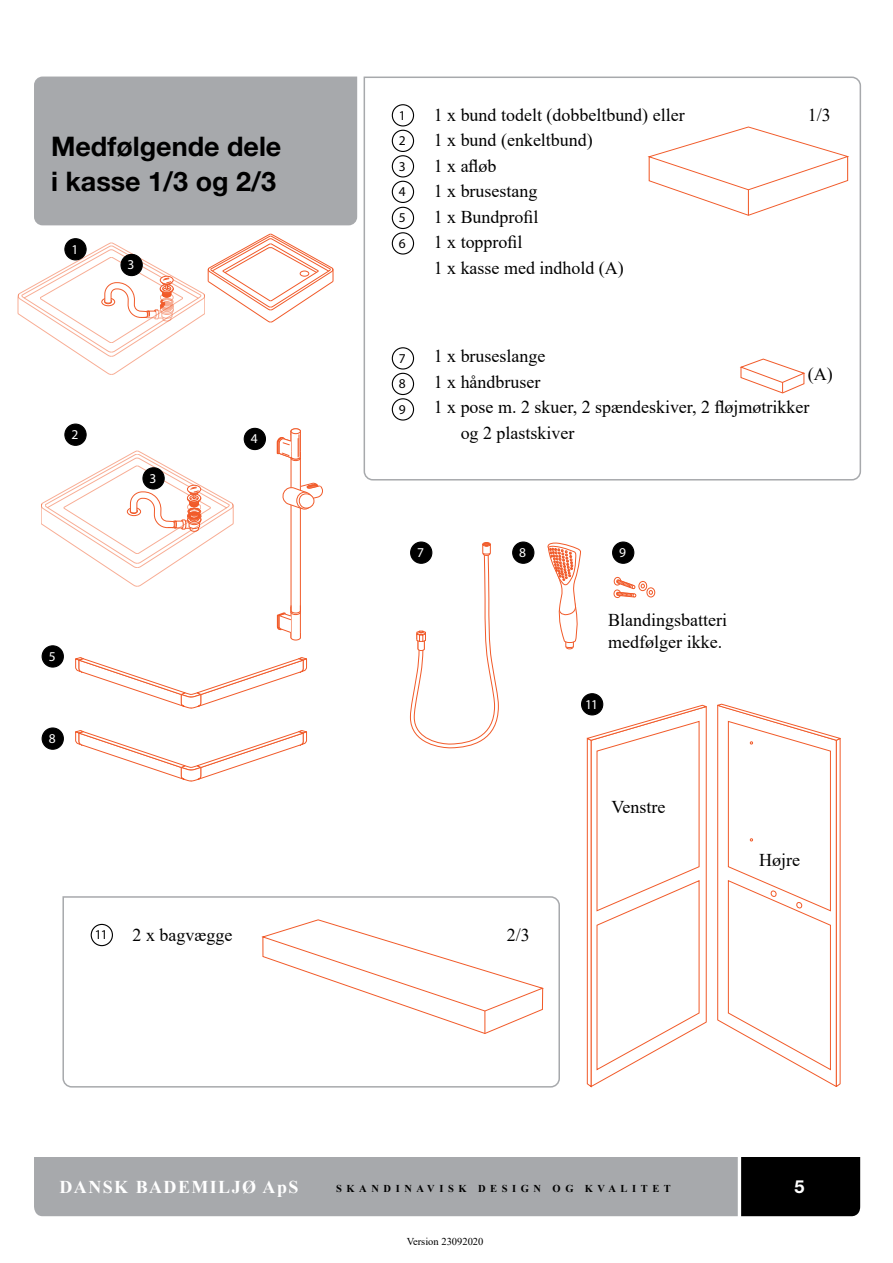
<style>
.page{position:relative;width:893px;height:1263px;background:#fff}
.page>*{position:absolute;margin:0;border:0;box-sizing:border-box;transform-origin:0 0}
.t1{font:700 27px/34.5px "Helvetica Neue LT Std";color:#000}
.t2{font:18px/25.5px "Times New Roman";color:#000}
.t3{font:700 18px "Times New Roman";letter-spacing:.08em;color:#fff}
.t4{font:700 18px "Helvetica Neue LT Std";color:#fff}
.t5{font:13.5px "Myriad Pro";color:#fff}
.t6{font:13.5px/25.5px "Myriad Pro";color:#000;text-align:justify}
.t7{font:700 10.5px "Times New Roman";letter-spacing:.435em;color:#000}
.t8{font:10.5px "Times New Roman";color:#000}
</style>
<div class="page">
<svg style="left:363px;top:76px;width:498px;height:405px"></svg>
<div style="left:34px;top:77px;width:323px;height:148px;background:#a7a9ac"></div>
<svg style="left:34px;top:1157px;width:827px;height:59px;background:#8f9193"></svg>
<svg style="left:649px;top:127px;width:200px;height:89px"></svg>
<svg style="left:741px;top:359px;width:64px;height:34px"></svg>
<div style="left:65px;top:424px;width:21px;height:21px;background:#000;border-radius:50%"></div>
<div style="left:64px;top:423px;width:23px;height:23px;border:1px solid #000;border-radius:50%"></div>
<div style="left:244px;top:428px;width:21px;height:22px;background:#000;border-radius:50%"></div>
<div style="left:244px;top:428px;width:22px;height:22px;border:1px solid #000;border-radius:50%"></div>
<div style="left:392px;top:105px;width:21px;height:21px;background:#fff;border-radius:50%"></div>
<div style="left:392px;top:104px;width:22px;height:22px;border:1px solid #000;border-radius:50%"></div>
<div style="left:392px;top:130px;width:21px;height:21px;background:#fff;border-radius:50%"></div>
<div style="left:392px;top:130px;width:22px;height:22px;border:1px solid #000;border-radius:50%"></div>
<div style="left:392px;top:156px;width:21px;height:21px;background:#fff;border-radius:50%"></div>
<div style="left:392px;top:155px;width:22px;height:22px;border:1px solid #000;border-radius:50%"></div>
<div style="left:392px;top:207px;width:21px;height:21px;background:#fff;border-radius:50%"></div>
<div style="left:392px;top:207px;width:22px;height:22px;border:1px solid #000;border-radius:50%"></div>
<div style="left:392px;top:181px;width:21px;height:21px;background:#fff;border-radius:50%"></div>
<div style="left:392px;top:181px;width:22px;height:22px;border:1px solid #000;border-radius:50%"></div>
<div style="left:392px;top:233px;width:21px;height:21px;background:#fff;border-radius:50%"></div>
<div style="left:392px;top:232px;width:22px;height:23px;border:1px solid #000;border-radius:50%"></div>
<div style="left:392px;top:373px;width:21px;height:21px;background:#fff;border-radius:50%"></div>
<div style="left:392px;top:373px;width:22px;height:22px;border:1px solid #000;border-radius:50%"></div>
<div style="left:392px;top:348px;width:21px;height:21px;background:#fff;border-radius:50%"></div>
<div style="left:392px;top:347px;width:22px;height:23px;border:1px solid #000;border-radius:50%"></div>
<div style="left:392px;top:399px;width:21px;height:21px;background:#fff;border-radius:50%"></div>
<div style="left:392px;top:398px;width:22px;height:23px;border:1px solid #000;border-radius:50%"></div>
<svg style="left:18px;top:234px;width:315px;height:141px"></svg>
<svg style="left:586px;top:705px;width:121px;height:382px"></svg>
<svg style="left:62px;top:896px;width:498px;height:192px"></svg>
<div style="left:91px;top:924px;width:21px;height:22px;background:#fff;border-radius:50%"></div>
<div style="left:91px;top:924px;width:22px;height:22px;border:1px solid #000;border-radius:50%"></div>
<div style="left:513px;top:542px;width:21px;height:21px;background:#000;border-radius:50%"></div>
<div style="left:512px;top:541px;width:22px;height:23px;border:1px solid #000;border-radius:50%"></div>
<div style="left:613px;top:542px;width:21px;height:21px;background:#000;border-radius:50%"></div>
<div style="left:612px;top:541px;width:22px;height:23px;border:1px solid #000;border-radius:50%"></div>
<div style="left:582px;top:694px;width:21px;height:21px;background:#000;border-radius:50%"></div>
<div style="left:581px;top:693px;width:22px;height:22px;border:1px solid #000;border-radius:50%"></div>
<svg style="left:547px;top:542px;width:34px;height:108px"></svg>
<div style="left:614px;top:577px;width:7px;height:9px;border:1px solid #f15a29;border-radius:50%"></div>
<div style="left:613px;top:589px;width:8px;height:9px;border:1px solid #f15a29;border-radius:50%"></div>
<div style="left:646px;top:587px;width:9px;height:11px;border:1px solid #f15a29;border-radius:50%"></div>
<svg style="left:615px;top:579px;width:38px;height:19px"></svg>
<svg style="left:410px;top:541px;width:89px;height:207px"></svg>
<div style="left:291px;top:456px;width:10px;height:157px;border:1px solid #f15a29"></div>
<svg style="left:282px;top:482px;width:41px;height:28px"></svg>
<svg style="left:297px;top:492px;width:15px;height:17px"></svg>
<div style="left:296px;top:492px;width:17px;height:17px;border:1px solid #f15a29;border-radius:50%"></div>
<div style="left:299px;top:494px;width:15px;height:14px;background:#fff;border-radius:50%"></div>
<div style="left:299px;top:494px;width:15px;height:14px;border:1px solid #f15a29;border-radius:50%"></div>
<div style="left:291px;top:428px;width:10px;height:6px;border:1px solid #f15a29;border-radius:50%"></div>
<svg style="left:277px;top:430px;width:24px;height:31px"></svg>
<svg style="left:277px;top:605px;width:24px;height:36px"></svg>
<div style="left:42px;top:728px;width:21px;height:21px;background:#000;border-radius:50%"></div>
<div style="left:42px;top:727px;width:22px;height:23px;border:1px solid #000;border-radius:50%"></div>
<svg style="left:75px;top:657px;width:232px;height:51px"></svg>
<svg style="left:75px;top:730px;width:232px;height:51px"></svg>
<div style="left:42px;top:646px;width:21px;height:21px;background:#000;border-radius:50%"></div>
<div style="left:42px;top:645px;width:22px;height:23px;border:1px solid #000;border-radius:50%"></div>
<svg style="left:717px;top:704px;width:124px;height:383px"></svg>
<svg style="left:41px;top:451px;width:192px;height:135px"></svg>
<div style="left:143px;top:468px;width:21px;height:21px;background:#000;border-radius:50%"></div>
<div style="left:142px;top:467px;width:23px;height:22px;border:1px solid #000;border-radius:50%"></div>
<h1 class="t1" style="left:51px;top:129px;width:232px">Medfølgende dele i kasse 1/3 og 2/3</h1>
<p class="t5" style="left:71px;top:241px;width:8px">1</p>
<p class="t5" style="left:128px;top:256px;width:8px">3</p>
<p class="t5" style="left:71px;top:426px;width:8px">2</p>
<p class="t5" style="left:150px;top:470px;width:8px">3</p>
<p class="t5" style="left:49px;top:648px;width:8px">5</p>
<p class="t5" style="left:49px;top:730px;width:8px">8</p>
<p class="t5" style="left:251px;top:430px;width:8px">4</p>
<p class="t6" style="left:399px;top:102px;width:8px">1<br>2<br>3</p>
<p class="t6" style="left:399px;top:179px;width:8px">4</p>
<p class="t6" style="left:399px;top:205px;width:8px">5</p>
<p class="t6" style="left:399px;top:230px;width:8px">6</p>
<p class="t6" style="left:399px;top:345px;width:8px">7</p>
<p class="t6" style="left:399px;top:371px;width:8px">8</p>
<p class="t6" style="left:399px;top:396px;width:8px">9</p>
<p class="t2" style="left:434px;top:102px;width:252px">1 x bund todelt (dobbeltbund) eller<br>1 x bund (enkeltbund)<br>1 x afløb<br>1 x brusestang<br>1 x Bundprofil<br>1 x topprofil<br>1 x kasse med indhold (A)</p>
<p class="t2" style="left:808px;top:102px;width:24px">1/3</p>
<p class="t2" style="left:434px;top:343px;width:113px">1 x bruseslange</p>
<p class="t2" style="left:434px;top:369px;width:108px">1 x håndbruser</p>
<p class="t2" style="left:434px;top:394px;width:377px">1 x pose m. 2 skuer, 2 spændeskiver, 2 fløjmøtrikker</p>
<p class="t2" style="left:461px;top:420px;width:115px">og 2 plastskiver</p>
<p class="t2" style="left:808px;top:361px;width:26px">(A)</p>
<p class="t5" style="left:417px;top:544px;width:8px">7</p>
<p class="t5" style="left:519px;top:544px;width:8px">8</p>
<p class="t5" style="left:619px;top:544px;width:8px">9</p>
<p class="t2" style="left:608px;top:609px;width:120px;line-height:21.6px">Blandingsbatteri medfølger ikke.</p>
<p class="t5" style="left:585px;top:696px;width:15px">11</p>
<p class="t2" style="left:611px;top:793px;width:55px">Venstre</p>
<p class="t2" style="left:759px;top:846px;width:42px">Højre</p>
<p class="t6" style="left:95px;top:922px;width:15px">11</p>
<p class="t2" style="left:133px;top:921px;width:101px">2 x bagvægge</p>
<p class="t2" style="left:507px;top:921px;width:24px">2/3</p>
<p class="t3" style="left:60px;top:1173px;width:240px">DANSK BADEMILJØ ApS</p>
<p class="t7" style="left:336px;top:1181px;width:336px">SKANDINAVISK DESIGN OG KVALITET</p>
<p class="t4" style="left:794px;top:1175px;width:12px">5</p>
<p class="t8" style="left:407px;top:1234px;width:78px">Version 23092020</p>
</div>
